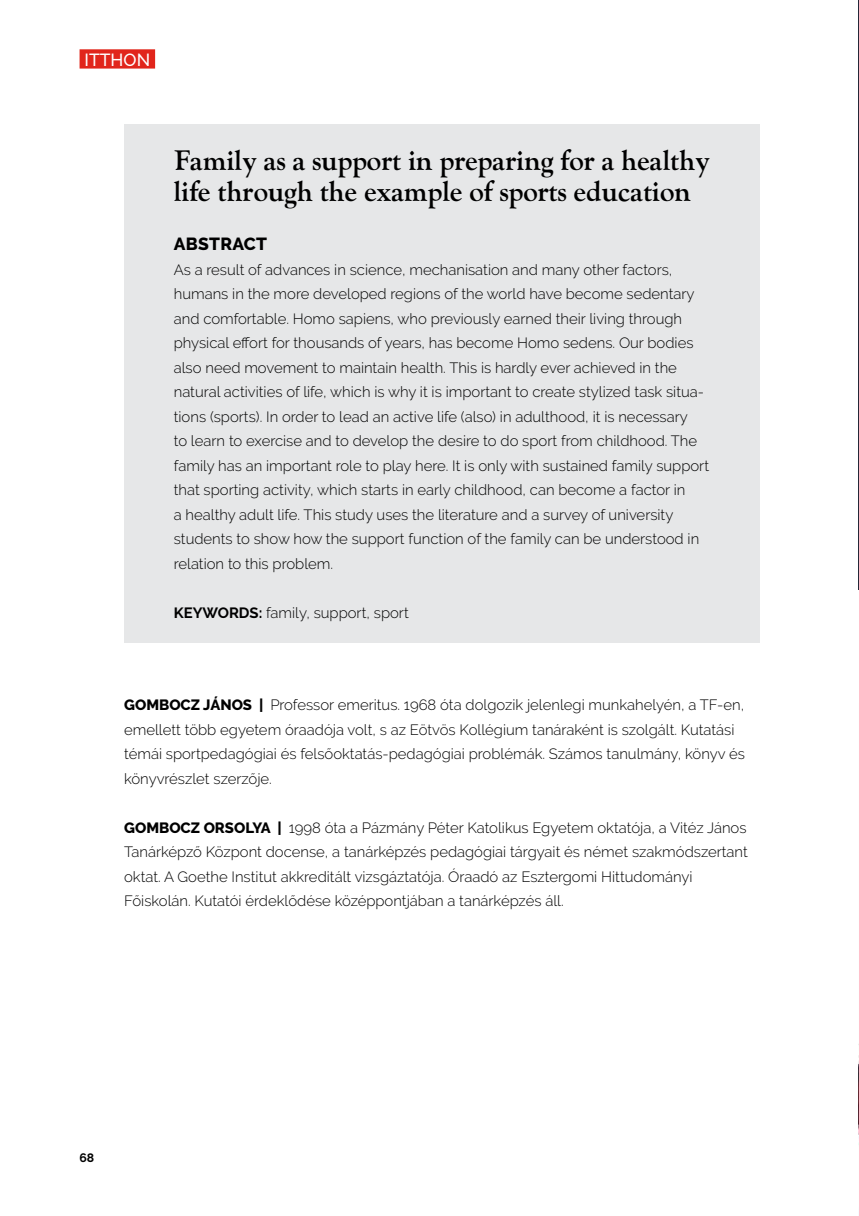
<style>
.page{position:relative;width:859px;height:1216px;background:#fff}
.page>*{position:absolute;margin:0;border:0;box-sizing:border-box;transform-origin:0 0}
.t1{font:700 28px/31.5px "LTC Goudy Oldstyle Pro";color:#000}
.t2{font:800 17.5px "Raleway";letter-spacing:.015em;color:#000}
.t3{font:500 17.5px "Raleway";color:#fff}
.t4{font:300 14.88px/24.5px "Raleway";color:#000}
.t5{font:700 12.25px "Raleway";color:#000}
.s1{font-weight:700}
.s2{font-weight:800}
</style>
<div class="page">
<div style="left:79px;top:49px;width:76px;height:20px;background:#e1251b"></div>
<div style="left:124px;top:124px;width:635px;height:518px;background:#e6e7e8"></div>
<hr style="left:857px;top:0;width:1px;height:589px;background:#232738">
<p class="t3" style="left:84px;top:50px;width:67px">ITTHON</p>
<h1 class="t1" style="left:174px;top:145px;width:537px">Family as a support in preparing for a healthy life through the example of sports education</h1>
<p class="t2" style="left:174px;top:234px;width:95px">ABSTRACT</p>
<p class="t4" style="left:174px;top:257px;width:536px">As a result of advances in science, mechanisation and many other factors, humans in the more developed regions of the world have become sedentary and comfortable. Homo sapiens, who previously earned their living through physical effort for thousands of years, has become Homo sedens. Our bodies also need movement to maintain health. This is hardly ever achieved in the natural activities of life, which is why it is important to create stylized task situa&shy;tions (sports). In order to lead an active life (also) in adulthood, it is necessary<br>to learn to exercise and to develop the desire to do sport from childhood. The family has an important role to play here. It is only with sustained family support that sporting activity, which starts in early childhood, can become a factor in<br>a healthy adult life. This study uses the literature and a survey of university students to show how the support function of the family can be understood in relation to this problem.</p>
<p class="t4" style="left:174px;top:600px;width:236px"><span class="s1">KEYWORDS:</span> family, support, sport</p>
<p class="t4" style="left:124px;top:692px;width:622px"><span class="s2">GOMBOCZ JÁNOS |</span> Professor emeritus. 1968 óta dolgozik jelenlegi munkahelyén, a TF-en, emellett több egyetem óraadója volt, s az Eötvös Kollégium tanáraként is szolgált. Kutatási témái sportpedagógiai és felsőoktatás-pedagógiai problémák. Számos tanulmány, könyv és könyvrészlet szerzője.</p>
<p class="t4" style="left:124px;top:815px;width:625px"><span class="s2">GOMBOCZ ORSOLYA |</span> 1998 óta a Pázmány Péter Katolikus Egyetem oktatója, a Vitéz János Tanárképző Központ docense, a tanárképzés pedagógiai tárgyait és német szakmódszertant oktat. A Goethe Institut akkreditált vizsgáztatója. Óraadó az Esztergomi Hittudományi Főiskolán. Kutatói érdeklődése középpontjában a tanárképzés áll.</p>
<p class="t5" style="left:79px;top:1150px;width:16px">68</p>
</div>
